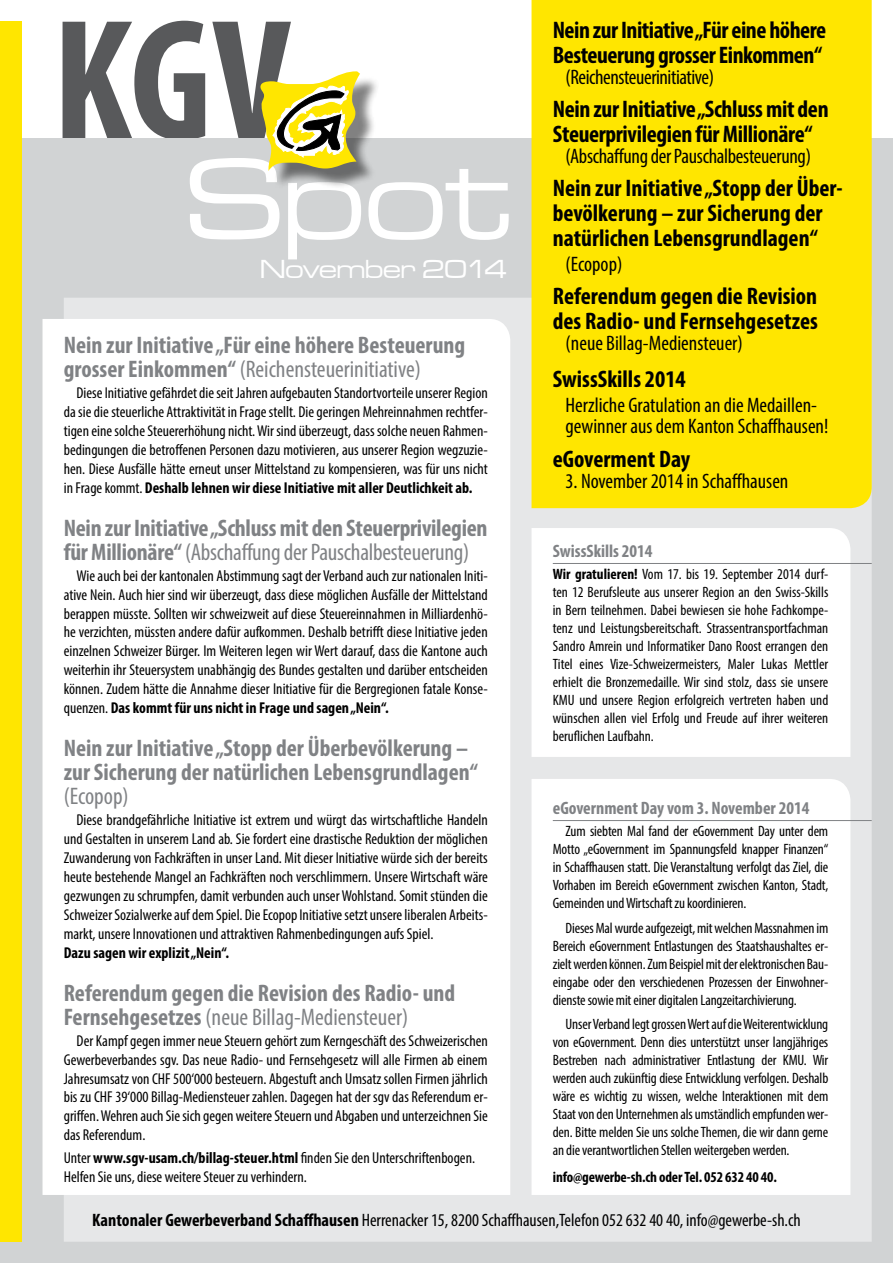
<style>
.page{position:relative;width:893px;height:1263px;background:#fff}
.page>*{position:absolute;margin:0;border:0;box-sizing:border-box;transform-origin:0 0}
.t1{font:700 condensed 174px "Myriad Pro";color:#58595b}
.t2{font:121.5px "Microgramma D Medi Exte";color:#fff}
.t3{font:27px "Microgramma D Medi Exte";color:#fff}
.t4{font:700 condensed 24px/24px "Myriad Pro";color:#808285}
.t5{font:700 condensed 24px/24.8px "Myriad Pro";letter-spacing:-.005em;color:#000}
.t6{font:condensed 24px "Myriad Pro";color:#808285}
.t7{font:condensed 21px/21px "Myriad Pro";color:#000}
.t8{font:condensed 21px "Myriad Pro";letter-spacing:-.02em;color:#000}
.t9{font:condensed 18px "Myriad Pro";color:#000}
.t10{font:700 condensed 18px "Myriad Pro";color:#808285}
.t11{font:condensed 15.75px/18.9px "Myriad Pro";color:#000;text-align:justify}
.t12{font:700 condensed 15.75px "Myriad Pro";color:#000}
.t13{font:condensed 15px/18px "Myriad Pro";letter-spacing:-.01em;color:#000;text-align:justify}
.t14{font:700 condensed 15px "Myriad Pro";letter-spacing:-.01em;color:#000}
.s1{font-weight:400}
.s2{font-weight:700}
</style>
<div class="page">
<div style="left:0;top:138px;width:893px;height:1125px;background:#d1d3d4"></div>
<div style="left:64px;top:298px;width:808px;height:944px;background:#e6e7e8"></div>
<div style="left:0;top:21px;width:21px;height:1221px;background:#ffe600"></div>
<div style="left:265px;top:76px;width:115px;height:114px;background:#000;opacity:.5"></div>
<svg style="left:260px;top:71px;width:100px;height:100px"></svg>
<div style="left:43px;top:319px;width:467px;height:876px;background:#fff"></div>
<div style="left:531px;top:0;width:341px;height:508px;background:#ffe600"></div>
<div style="left:531px;top:528px;width:319px;height:229px;background:#fff"></div>
<hr style="left:553px;top:563px;width:319px;height:1px;background:#808285">
<div style="left:531px;top:779px;width:319px;height:416px;background:#fff"></div>
<hr style="left:553px;top:820px;width:319px;height:1px;background:#808285">
<h1 class="t1" style="left:52px;top:-28px;width:240px">KGV</h1>
<h2 class="t2" style="left:186px;top:122px;width:326px">Spot</h2>
<h3 class="t3" style="left:260px;top:252px;width:248px">November 2014</h3>
<h3 class="t4" style="left:64px;top:333px;width:403px">Nein zur Initiative „Für eine höhere Besteuerung grosser Einkommen“ <span class="s1">(Reichensteuerinitiative)</span></h3>
<p class="t11" style="left:64px;top:383px;width:426px;text-indent:13px">Diese Initiative gefährdet die seit Jahren aufgebauten Standortvorteile unserer Region da sie die steuerliche Attraktivität in Frage stellt. Die geringen Mehreinnahmen rechtfer&shy;tigen eine solche Steuererhöhung nicht. Wir sind überzeugt, dass solche neuen Rahmen&shy;bedingungen die betroffenen Personen dazu motivieren, aus unserer Region wegzuzie&shy;hen. Diese Ausfälle hätte erneut unser Mittelstand zu kompensieren, was für uns nicht in Frage kommt. <span class="s2">Deshalb lehnen wir diese Initiative mit aller Deutlichkeit ab.</span></p>
<h3 class="t4" style="left:64px;top:515px;width:425px">Nein zur Initiative „Schluss mit den Steuerprivilegien für Millionäre“ <span class="s1">(Abschaffung der Pauschalbesteuerung)</span></h3>
<p class="t11" style="left:64px;top:566px;width:426px;text-indent:13px">Wie auch bei der kantonalen Abstimmung sagt der Verband auch zur nationalen Initi&shy;ative Nein. Auch hier sind wir überzeugt, dass diese möglichen Ausfälle der Mittelstand berappen müsste. Sollten wir schweizweit auf diese Steuereinnahmen in Milliardenhö&shy;he verzichten, müssten andere dafür aufkommen. Deshalb betrifft diese Initiative jeden einzelnen Schweizer Bürger. Im Weiteren legen wir Wert darauf, dass die Kantone auch weiterhin ihr Steuersystem unabhängig des Bundes gestalten und darüber entscheiden können. Zudem hätte die Annahme dieser Initiative für die Bergregionen fatale Konse&shy;quenzen. <span class="s2">Das kommt für uns nicht in Frage und sagen „Nein“.</span></p>
<h3 class="t4" style="left:64px;top:736px;width:415px">Nein zur Initiative „Stopp der Überbevölkerung – zur Sicherung der natürlichen Lebensgrundlagen“</h3>
<h3 class="t6" style="left:64px;top:782px;width:66px">(Ecopop)</h3>
<p class="t11" style="left:64px;top:810px;width:426px;text-indent:13px">Diese brandgefährliche Initiative ist extrem und würgt das wirtschaftliche Handeln und Gestalten in unserem Land ab. Sie fordert eine drastische Reduktion der möglichen Zuwanderung von Fachkräften in unser Land. Mit dieser Initiative würde sich der bereits heute bestehende Mangel an Fachkräften noch verschlimmern. Unsere Wirtschaft wäre gezwungen zu schrumpfen, damit verbunden auch unser Wohlstand. Somit stünden die Schweizer Sozialwerke auf dem Spiel. Die Ecopop Initiative setzt unsere liberalen Arbeits&shy;markt, unsere Innovationen und attraktiven Rahmenbedingungen aufs Spiel.</p>
<p class="t12" style="left:64px;top:942px;width:167px">Dazu sagen wir explizit „Nein“.</p>
<h3 class="t4" style="left:64px;top:980px;width:393px">Referendum gegen die Revision des Radio- und<br>Fernsehgesetzes <span class="s1">(neue Billag-Mediensteuer)</span></h3>
<p class="t11" style="left:64px;top:1031px;width:426px;text-indent:13px">Der Kampf gegen immer neue Steuern gehört zum Kerngeschäft des Schweizerischen Gewerbeverbandes sgv. Das neue Radio- und Fernsehgesetz will alle Firmen ab einem Jahresumsatz von CHF 500‘000 besteuern. Abgestuft anch Umsatz sollen Firmen jährlich bis zu CHF 39‘000 Billag-Mediensteuer zahlen. Dagegen hat der sgv das Referendum er&shy;griffen. Wehren auch Sie sich gegen weitere Steuern und Abgaben und unterzeichnen Sie das Referendum.</p>
<p class="t11" style="left:64px;top:1148px;width:413px">Unter <span class="s2">www.sgv-usam.ch/billag-steuer.html</span> finden Sie den Unterschriftenbogen.<br>Helfen Sie uns, diese weitere Steuer zu verhindern.</p>
<h3 class="t5" style="left:553px;top:18px;width:275px">Nein zur Initiative „Für eine höhere<br>Besteuerung grosser Einkommen“</h3>
<h3 class="t8" style="left:566px;top:64px;width:150px">(Reichensteuerinitiative)</h3>
<h3 class="t5" style="left:553px;top:97px;width:277px">Nein zur Initiative „Schluss mit den<br>Steuerprivilegien für Millionäre“</h3>
<h3 class="t7" style="left:566px;top:145px;width:247px">(Abschaffung der Pauschalbesteuerung)</h3>
<h3 class="t5" style="left:553px;top:176px;width:291px">Nein zur Initiative „Stopp der Über&shy;bevölkerung – zur Sicherung der natürlichen Lebensgrundlagen“</h3>
<h3 class="t7" style="left:566px;top:253px;width:58px">(Ecopop)</h3>
<h3 class="t5" style="left:553px;top:283px;width:267px">Referendum gegen die Revision des Radio- und Fernsehgesetzes</h3>
<h3 class="t7" style="left:566px;top:332px;width:179px">(neue Billag-Mediensteuer)</h3>
<h3 class="t5" style="left:553px;top:366px;width:135px">SwissSkills 2014</h3>
<h3 class="t7" style="left:566px;top:394px;width:264px">Herzliche Gratulation an die Medaillen&shy;gewinner aus dem Kanton Schaffhausen!</h3>
<h3 class="t5" style="left:553px;top:446px;width:139px">eGoverment Day</h3>
<h3 class="t7" style="left:566px;top:470px;width:224px">3. November 2014 in Schaffhausen</h3>
<p class="t10" style="left:553px;top:540px;width:101px">SwissSkills 2014</p>
<p class="t13" style="left:553px;top:565px;width:277px"><span class="s2">Wir gratulieren!</span> Vom 17. bis 19. September 2014 durf&shy;ten 12 Berufsleute aus unserer Region an den Swiss-Skills in Bern teilnehmen. Dabei bewiesen sie hohe Fachkompe&shy;tenz und Leistungsbereitschaft. Strassentransportfachman Sandro Amrein und Informatiker Dano Roost errangen den Titel eines Vize-Schweizermeisters, Maler Lukas Mettler erhielt die Bronzemedaille. Wir sind stolz, dass sie unsere KMU und unsere Region erfolgreich vertreten haben und wünschen allen viel Erfolg und Freude auf ihrer weiteren beruflichen Laufbahn.</p>
<p class="t10" style="left:553px;top:797px;width:258px">eGovernment Day vom 3. November 2014</p>
<p class="t13" style="left:553px;top:822px;width:277px;text-indent:13px">Zum siebten Mal fand der eGovernment Day unter dem Motto „eGovernment im Spannungsfeld knapper Finanzen“ in Schaffhausen statt. Die Veranstaltung verfolgt das Ziel, die Vorhaben im Bereich eGovernment zwischen Kanton, Stadt, Gemeinden und Wirtschaft zu koordinieren.</p>
<p class="t13" style="left:553px;top:918px;width:277px;text-indent:13px">Dieses Mal wurde aufgezeigt, mit welchen Massnahmen im Bereich eGovernment Entlastungen des Staatshaushaltes er&shy;zielt werden können. Zum Beispiel mit der elektronischen Bau&shy;eingabe oder den verschiedenen Prozessen der Einwohner&shy;dienste sowie mit einer digitalen Langzeitarchivierung.</p>
<p class="t13" style="left:553px;top:1015px;width:277px;text-indent:13px">Unser Verband legt grossen Wert auf die Weiterentwicklung von eGovernment. Denn dies unterstützt unser langjähriges Bestreben nach administrativer Entlastung der KMU. Wir werden auch zukünftig diese Entwicklung verfolgen. Deshalb wäre es wichtig zu wissen, welche Interaktionen mit dem Staat von den Unternehmen als umständlich empfunden wer&shy;den. Bitte melden Sie uns solche Themen, die wir dann gerne an die verantwortlichen Stellen weitergeben werden.</p>
<p class="t14" style="left:553px;top:1167px;width:226px">info@gewerbe-sh.ch oder Tel. 052 632 40 40.</p>
<p class="t9" style="left:92px;top:1209px;width:710px"><span class="s2">Kantonaler Gewerbeverband Schaffhausen</span> Herrenacker 15, 8200 Schaffhausen,Telefon 052 632 40 40, info@gewerbe-sh.ch</p>
</div>
